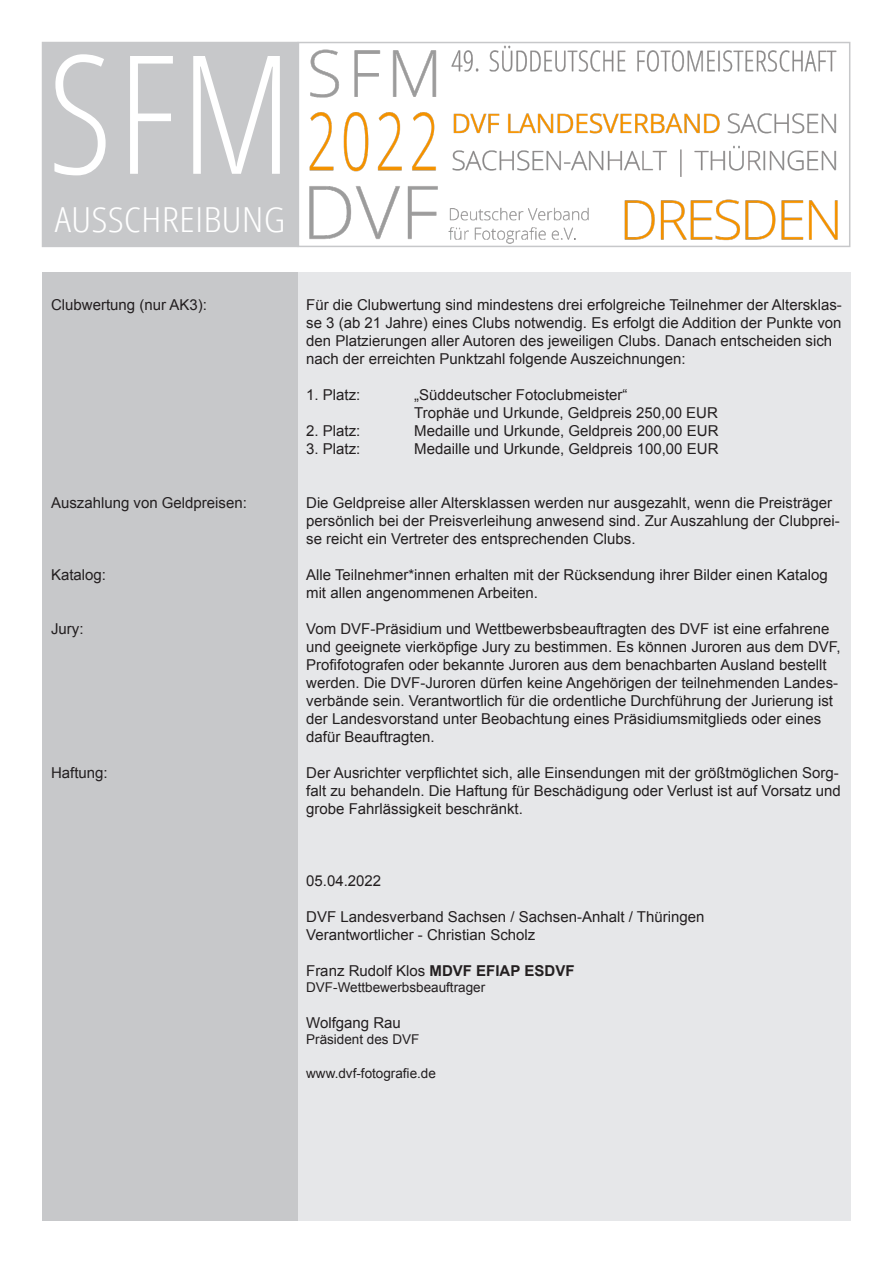
<style>
.page{position:relative;width:893px;height:1263px;background:#fff}
.page>*{position:absolute;margin:0;border:0;box-sizing:border-box;transform-origin:0 0}
.t1{font:300 condensed 165px "Open Sans";color:#fff}
.t2{font:300 condensed 34.5px "Open Sans";color:#fff;scale:1.19 1}
.t3{font:15px/18px "Arial";color:#231f20}
.t4{font:13.5px "Arial";color:#231f20}
.s1{font-weight:700}
</style>
<div class="page">
<div style="left:43px;top:272px;width:807px;height:948px;background:#c7c8ca"></div>
<div style="left:298px;top:272px;width:552px;height:948px;background:#e6e7e9"></div>
<img style="left:309px;top:45px;width:529px;height:199px">
<div style="left:298px;top:42px;width:552px;height:205px;border:2px solid #c7c8ca"></div>
<div style="left:43px;top:43px;width:255px;height:203px;background:#c7c8ca"></div>
<div style="left:42px;top:42px;width:256px;height:205px;border:2px solid #c7c8ca"></div>
<h1 class="t1" style="left:48px;top:2px;width:247px">SFM</h1>
<h2 class="t2" style="left:55px;top:196px;width:195px">AUSSCHREIBUNG</h2>
<p class="t3" style="left:51px;top:295px;width:157px">Clubwertung (nur AK3):</p>
<p class="t3" style="left:51px;top:493px;width:197px">Auszahlung von Geldpreisen:</p>
<p class="t3" style="left:51px;top:565px;width:57px">Katalog:</p>
<p class="t3" style="left:51px;top:619px;width:34px">Jury:</p>
<p class="t3" style="left:51px;top:763px;width:58px">Haftung:</p>
<p class="t3" style="left:306px;top:295px;width:537px">Für die Clubwertung sind mindestens drei erfolgreiche Teilnehmer der Altersklas&shy;se 3 (ab 21 Jahre) eines Clubs notwendig. Es erfolgt die Addition der Punkte von den Platzierungen aller Autoren des jeweiligen Clubs. Danach entscheiden sich nach der erreichten Punktzahl folgende Auszeichnungen:</p>
<p class="t3" style="left:306px;top:385px;width:56px">1. Platz:</p>
<p class="t3" style="left:414px;top:385px;width:305px">„Süddeutscher Fotoclubmeister“<br>Trophäe und Urkunde, Geldpreis 250,00 EUR</p>
<p class="t3" style="left:306px;top:421px;width:56px">2. Platz:</p>
<p class="t3" style="left:414px;top:421px;width:306px">Medaille und Urkunde, Geldpreis 200,00 EUR</p>
<p class="t3" style="left:306px;top:439px;width:56px">3. Platz:</p>
<p class="t3" style="left:414px;top:439px;width:306px">Medaille und Urkunde, Geldpreis 100,00 EUR</p>
<p class="t3" style="left:306px;top:493px;width:535px">Die Geldpreise aller Altersklassen werden nur ausgezahlt, wenn die Preisträger persönlich bei der Preisverleihung anwesend sind. Zur Auszahlung der Clubprei&shy;se reicht ein Vertreter des entsprechenden Clubs.</p>
<p class="t3" style="left:306px;top:565px;width:523px">Alle Teilnehmer*innen erhalten mit der Rücksendung ihrer Bilder einen Katalog mit allen angenommenen Arbeiten.</p>
<p class="t3" style="left:306px;top:619px;width:536px">Vom DVF-Präsidium und Wettbewerbsbeauftragten des DVF ist eine erfahrene und geeignete vierköpfige Jury zu bestimmen. Es können Juroren aus dem DVF, Profifotografen oder bekannte Juroren aus dem benachbarten Ausland bestellt werden. Die DVF-Juroren dürfen keine Angehörigen der teilnehmenden Landes&shy;verbände sein. Verantwortlich für die ordentliche Durchführung der Jurierung ist der Landesvorstand unter Beobachtung eines Präsidiumsmitglieds oder eines dafür Beauftragten.</p>
<p class="t3" style="left:306px;top:763px;width:536px;text-align:justify">Der Ausrichter verpflichtet sich, alle Einsendungen mit der größtmöglichen Sorg&shy;falt zu behandeln. Die Haftung für Beschädigung oder Verlust ist auf Vorsatz und grobe Fahrlässigkeit beschränkt.</p>
<p class="t3" style="left:306px;top:871px;width:77px">05.04.2022</p>
<p class="t3" style="left:306px;top:907px;width:400px">DVF Landesverband Sachsen / Sachsen-Anhalt / Thüringen<br>Verantwortlicher - Christian Scholz</p>
<p class="t3" style="left:306px;top:961px;width:270px">Franz Rudolf Klos <span class="s1">MDVF EFIAP ESDVF</span></p>
<p class="t4" style="left:306px;top:978px;width:181px">DVF-Wettbewerbsbeauftrager</p>
<p class="t3" style="left:306px;top:1014px;width:96px">Wolfgang Rau</p>
<p class="t4" style="left:306px;top:1030px;width:115px">Präsident des DVF</p>
<p class="t4" style="left:306px;top:1065px;width:131px">www.dvf-fotografie.de</p>
</div>
